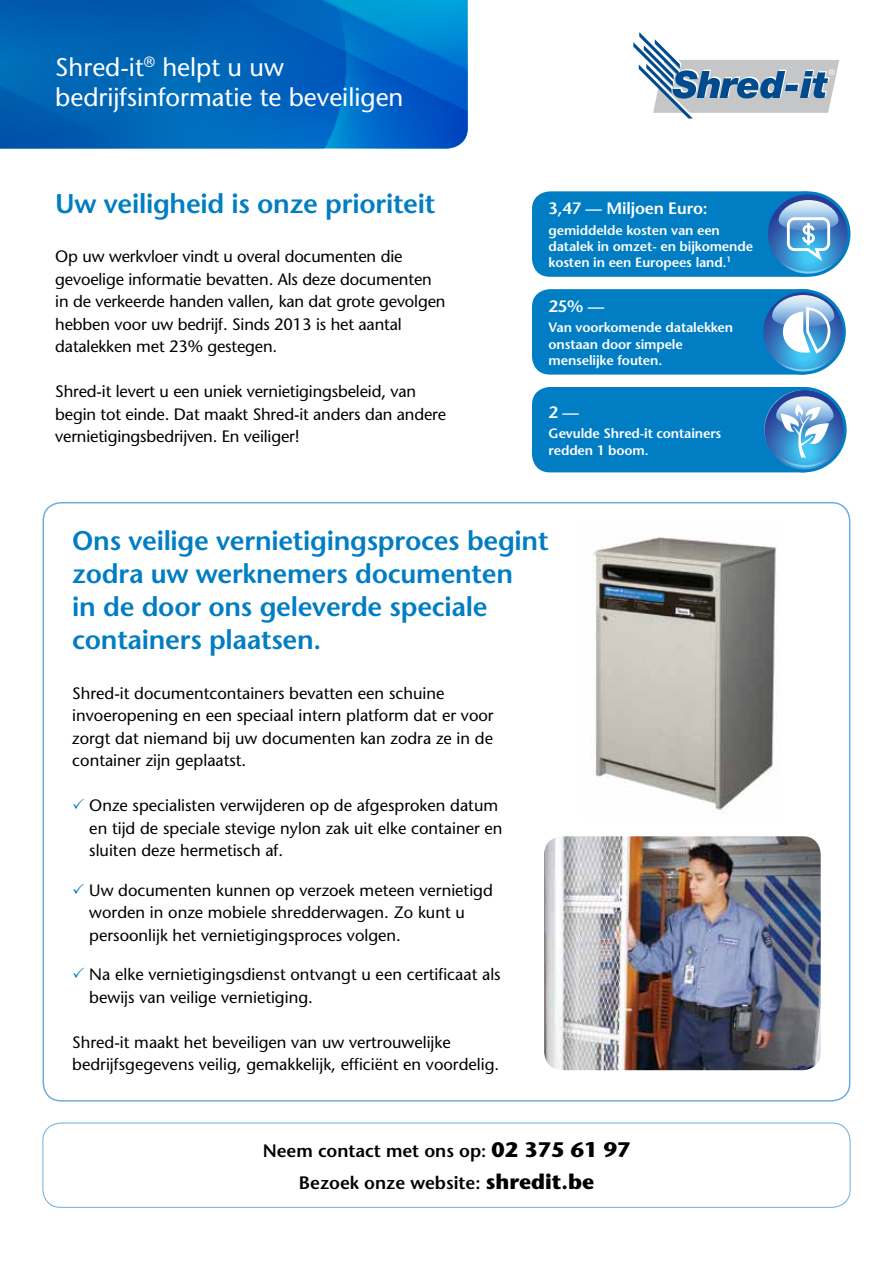
<style>
.page{position:relative;width:893px;height:1263px;background:#fff}
.page>*{position:absolute;margin:0;border:0;box-sizing:border-box;transform-origin:0 0}
.t1{font:600 27px/33px "Stone Sans";letter-spacing:-.01em;color:#007dc3}
.t2{font:500 25.5px/30.6px "Stone Sans Std";color:#fff}
.t3{font:600 18px/32px "Stone Sans Std";color:#000;text-align:center}
.t4{font:16.5px/22.5px "Stone Sans";color:#000}
.t5{font:600 16.5px "Stone Sans";letter-spacing:-.01em;color:#fff}
.t6{font:600 13.5px/16.2px "Stone Sans";letter-spacing:-.01em;color:#fff}
.s1{font-weight:700;font-size:21px}
</style>
<div class="page">
<svg style="left:0;top:0;width:468px;height:149px;background:#0167bc"></svg>
<img style="left:593px;top:537px;width:184px;height:273px">
<img style="left:544px;top:836px;width:277px;height:234px">
<div style="left:532px;top:191px;width:289px;height:86px;background:#007dc3;border-radius:18px"></div>
<svg style="left:769px;top:193px;width:80px;height:82px"></svg>
<div style="left:765px;top:191px;width:85px;height:86px;border:3px solid #007dc3;border-radius:50%"></div>
<div style="left:532px;top:289px;width:289px;height:86px;background:#007dc3;border-radius:18px"></div>
<svg style="left:764px;top:291px;width:80px;height:82px"></svg>
<div style="left:760px;top:289px;width:86px;height:86px;border:3px solid #007dc3;border-radius:50%"></div>
<div style="left:532px;top:387px;width:289px;height:85px;background:#007dc3;border-radius:18px"></div>
<svg style="left:765px;top:388px;width:80px;height:83px"></svg>
<div style="left:761px;top:387px;width:86px;height:85px;border:3px solid #007dc3;border-radius:50%"></div>
<div style="left:43px;top:1123px;width:807px;height:85px;border:1px solid #6caddf;border-radius:18px"></div>
<svg style="left:633px;top:32px;width:206px;height:87px"></svg>
<h2 class="t2" style="left:55px;top:51px;width:350px">Shred-it<sup>®</sup> helpt u uw bedrijfsinformatie te beveiligen</h2>
<h1 class="t1" style="left:55px;top:187px;width:381px">Uw veiligheid is onze prioriteit</h1>
<p class="t4" style="left:55px;top:245px;width:392px">Op uw werkvloer vindt u overal documenten die gevoelige informatie bevatten. Als deze documenten in de verkeerde handen vallen, kan dat grote gevolgen hebben voor uw bedrijf. Sinds 2013 is het aantal datalekken met 23% gestegen.</p>
<p class="t4" style="left:55px;top:380px;width:392px">Shred-it levert u een uniek vernietigingsbeleid, van begin tot einde. Dat maakt Shred-it anders dan andere vernietigingsbedrijven. En veiliger!</p>
<p class="t5" style="left:549px;top:198px;width:161px">3,47 — Miljoen Euro:</p>
<p class="t6" style="left:549px;top:222px;width:206px">gemiddelde kosten van een datalek in omzet- en bijkomende kosten in een Europees land.<sup>1</sup></p>
<p class="t5" style="left:549px;top:296px;width:57px">25% —</p>
<p class="t6" style="left:549px;top:320px;width:186px">Van voorkomende datalekken onstaan door simpele menselijke fouten.</p>
<p class="t5" style="left:549px;top:402px;width:32px">2 —</p>
<p class="t6" style="left:549px;top:425px;width:174px">Gevulde Shred-it containers redden 1 boom.</p>
<h1 class="t1" style="left:72px;top:524px;width:478px">Ons veilige vernietigingsproces begint zodra uw werknemers documenten<br>in de door ons geleverde speciale containers plaatsen.</h1>
<p class="t4" style="left:72px;top:682px;width:423px">Shred-it documentcontainers bevatten een schuine invoeropening en een speciaal intern platform dat er voor zorgt dat niemand bij uw documenten kan zodra ze in de container zijn geplaatst.</p>
<p class="t4" style="left:89px;top:794px;width:415px">Onze specialisten verwijderen op de afgesproken datum en tijd de speciale stevige nylon zak uit elke container en sluiten deze hermetisch af.</p>
<p class="t4" style="left:89px;top:879px;width:405px">Uw documenten kunnen op verzoek meteen vernietigd worden in onze mobiele shredderwagen. Zo kunt u persoonlijk het vernietigingsproces volgen.</p>
<p class="t4" style="left:89px;top:963px;width:413px">Na elke vernietigingsdienst ontvangt u een certificaat als bewijs van veilige vernietiging.</p>
<p class="t4" style="left:72px;top:1031px;width:428px">Shred-it maakt het beveiligen van uw vertrouwelijke bedrijfsgegevens veilig, gemakkelijk, efficiënt en voordelig.</p>
<p class="t3" style="left:263px;top:1135px;width:369px">Neem contact met ons op: <span class="s1">02 375 61 97<br></span>Bezoek onze website: <span class="s1">shredit.be</span></p>
</div>
